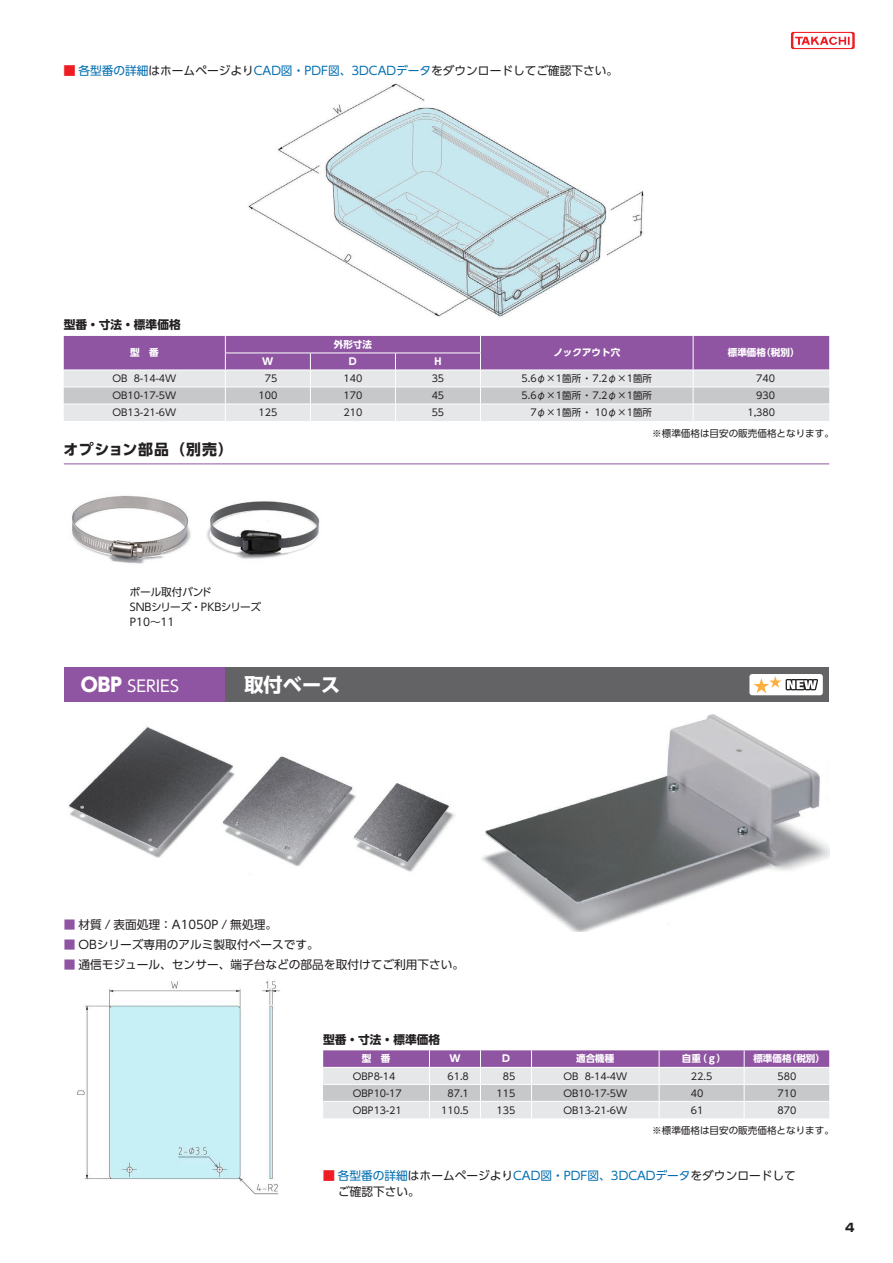
<style>
.page{position:relative;width:893px;height:1263px;background:#fff}
.page>*{position:absolute;margin:0;border:0;box-sizing:border-box;transform-origin:0 0}
.t1{font:700 19.2px "UD Shin Go Pr 6 N";letter-spacing:.005em;color:#fff}
.t2{font:15.9px "UD Shin Go Pr 6 N";color:#fff}
.t3{font:700 14.85px "UD Shin Go Pr 6 N";letter-spacing:.055em;color:#231f20}
.t4{font:11.7px/15.9px "UD Shin Go Pr 6 N";color:#231f20}
.t5{font:700 11.7px "UD Shin Go Pr 6 N";color:#231f20}
.t6{font:800 11.7px "Shin Go Pr 6 N";color:#231f20}
.t7{font:10.65px/14.9px "UD Shin Go Pr 6 N";letter-spacing:-.01em;color:#231f20}
.t8{font:9.6px/20.5px "UD Shin Go Pr 6 N";color:#231f20}
.t9{font:700 9.6px "UD Shin Go Pr 6 N";color:#fff}
.s1{color:#ee1d23}
.s2{color:#006db0}
.s3{font-weight:800;font-size:19.2px}
.s4{color:#8f55a2}
</style>
<div class="page">
<svg style="left:791px;top:32px;width:64px;height:17px"></svg>
<img style="left:248px;top:83px;width:396px;height:234px">
<svg style="left:64px;top:336px;width:765px;height:85px;background:#bfa9c8"></svg>
<hr style="left:64px;top:463px;width:765px;height:1px;background:#8f55a2">
<div style="left:64px;top:668px;width:161px;height:34px;background:#8f55a2"></div>
<div style="left:225px;top:668px;width:604px;height:34px;background:#636366"></div>
<svg style="left:323px;top:1050px;width:506px;height:68px;background:#cbbdd1"></svg>
<hr style="left:744px;top:1084px;width:85px;height:1px;background:#fff">
<hr style="left:744px;top:1101px;width:85px;height:1px;background:#fff">
<div style="left:749px;top:674px;width:74px;height:21px;background:#fff;border-radius:3px"></div>
<svg style="left:754px;top:667px;width:66px;height:29px"></svg>
<img style="left:77px;top:981px;width:203px;height:214px">
<img style="left:68px;top:726px;width:387px;height:149px">
<img style="left:481px;top:714px;width:348px;height:217px">
<img style="left:71px;top:495px;width:249px;height:69px">
<p class="t4" style="left:64px;top:62px;width:556px"><span class="s1">▪</span> <span class="s2">各型番の詳細</span>はホームページより<span class="s2">CAD図・PDF図、3DCADデータ</span>をダウンロードしてご確認下さい。</p>
<p class="t5" style="left:64px;top:315px;width:118px">型番・寸法・標準価格</p>
<p class="t9" style="left:130px;top:345px;width:30px">型　番</p>
<p class="t9" style="left:334px;top:336px;width:40px">外形寸法</p>
<p class="t9" style="left:262px;top:354px;width:13px">W</p>
<p class="t9" style="left:349px;top:354px;width:9px">D</p>
<p class="t9" style="left:434px;top:354px;width:8px">H</p>
<p class="t9" style="left:553px;top:345px;width:68px">ノックアウト穴</p>
<p class="t9" style="left:728px;top:345px;width:73px">標準価格（税別）</p>
<p class="t8" style="left:113px;top:368px;width:65px">OB 8-14-4W</p>
<p class="t8" style="left:265px;top:368px;width:14px">75</p>
<p class="t8" style="left:343px;top:368px;width:20px">140</p>
<p class="t8" style="left:432px;top:368px;width:14px">35</p>
<p class="t8" style="left:521px;top:368px;width:132px">5.6φ×1箇所 ・ 7.2φ×1箇所</p>
<p class="t8" style="left:756px;top:368px;width:20px">740</p>
<p class="t8" style="left:113px;top:385px;width:65px">OB10-17-5W</p>
<p class="t8" style="left:258px;top:385px;width:20px">100</p>
<p class="t8" style="left:343px;top:385px;width:20px">170</p>
<p class="t8" style="left:432px;top:385px;width:14px">45</p>
<p class="t8" style="left:521px;top:385px;width:132px">5.6φ×1箇所 ・ 7.2φ×1箇所</p>
<p class="t8" style="left:756px;top:385px;width:20px">930</p>
<p class="t8" style="left:113px;top:402px;width:65px">OB13-21-6W</p>
<p class="t8" style="left:258px;top:402px;width:20px">125</p>
<p class="t8" style="left:343px;top:402px;width:20px">210</p>
<p class="t8" style="left:432px;top:402px;width:14px">55</p>
<p class="t8" style="left:530px;top:402px;width:123px">7φ×1箇所 ・ 10φ×1箇所</p>
<p class="t8" style="left:652px;top:402px;width:183px;text-indent:95px">1,380<br>※標準価格は目安の販売価格となります。</p>
<h3 class="t3" style="left:63px;top:438px;width:171px">オプション部品（別売）</h3>
<p class="t7" style="left:129px;top:584px;width:133px">ポール取付バンド<br>SNBシリーズ・PKBシリーズ<br>P10～11</p>
<h2 class="t2" style="left:81px;top:673px;width:100px"><span class="s3">OBP</span> SERIES</h2>
<h1 class="t1" style="left:244px;top:669px;width:97px">取付ベース</h1>
<p class="t4" style="left:64px;top:916px;width:215px"><span class="s4">■</span> 材質 / 表面処理：A1050P / 無処理。</p>
<p class="t4" style="left:64px;top:936px;width:257px"><span class="s4">■</span> OBシリーズ専用のアルミ製取付ベースです。</p>
<p class="t4" style="left:64px;top:956px;width:402px"><span class="s4">■</span> 通信モジュール、センサー、端子台などの部品を取付けてご利用下さい。</p>
<p class="t5" style="left:323px;top:1030px;width:118px">型番・寸法・標準価格</p>
<p class="t9" style="left:362px;top:1051px;width:30px">型　番</p>
<p class="t9" style="left:449px;top:1051px;width:13px">W</p>
<p class="t9" style="left:502px;top:1051px;width:9px">D</p>
<p class="t9" style="left:576px;top:1051px;width:40px">適合機種</p>
<p class="t9" style="left:682px;top:1051px;width:46px">自重（ｇ）</p>
<p class="t9" style="left:753px;top:1051px;width:73px">標準価格（税別）</p>
<p class="t8" style="left:353px;top:1065px;width:44px">OBP8-14</p>
<p class="t8" style="left:447px;top:1065px;width:23px">61.8</p>
<p class="t8" style="left:503px;top:1065px;width:14px">85</p>
<p class="t8" style="left:563px;top:1065px;width:65px">OB 8-14-4W</p>
<p class="t8" style="left:691px;top:1065px;width:23px">22.5</p>
<p class="t8" style="left:777px;top:1065px;width:20px">580</p>
<p class="t8" style="left:353px;top:1082px;width:50px">OBP10-17</p>
<p class="t8" style="left:447px;top:1082px;width:23px">87.1</p>
<p class="t8" style="left:497px;top:1082px;width:20px">115</p>
<p class="t8" style="left:563px;top:1082px;width:65px">OB10-17-5W</p>
<p class="t8" style="left:691px;top:1082px;width:14px">40</p>
<p class="t8" style="left:777px;top:1082px;width:20px">710</p>
<p class="t8" style="left:353px;top:1099px;width:50px">OBP13-21</p>
<p class="t8" style="left:441px;top:1099px;width:29px">110.5</p>
<p class="t8" style="left:497px;top:1099px;width:20px">135</p>
<p class="t8" style="left:563px;top:1099px;width:65px">OB13-21-6W</p>
<p class="t8" style="left:691px;top:1099px;width:14px">61</p>
<p class="t8" style="left:652px;top:1099px;width:183px;text-indent:125px">870<br>※標準価格は目安の販売価格となります。</p>
<p class="t4" style="left:338px;top:1167px;width:459px;text-indent:-15px"><span class="s1">▪</span> <span class="s2">各型番の詳細</span>はホームページより<span class="s2">CAD図・PDF図、3DCADデータ</span>をダウンロードしてご確認下さい。</p>
<p class="t6" style="left:845px;top:1218px;width:11px">4</p>
</div>
